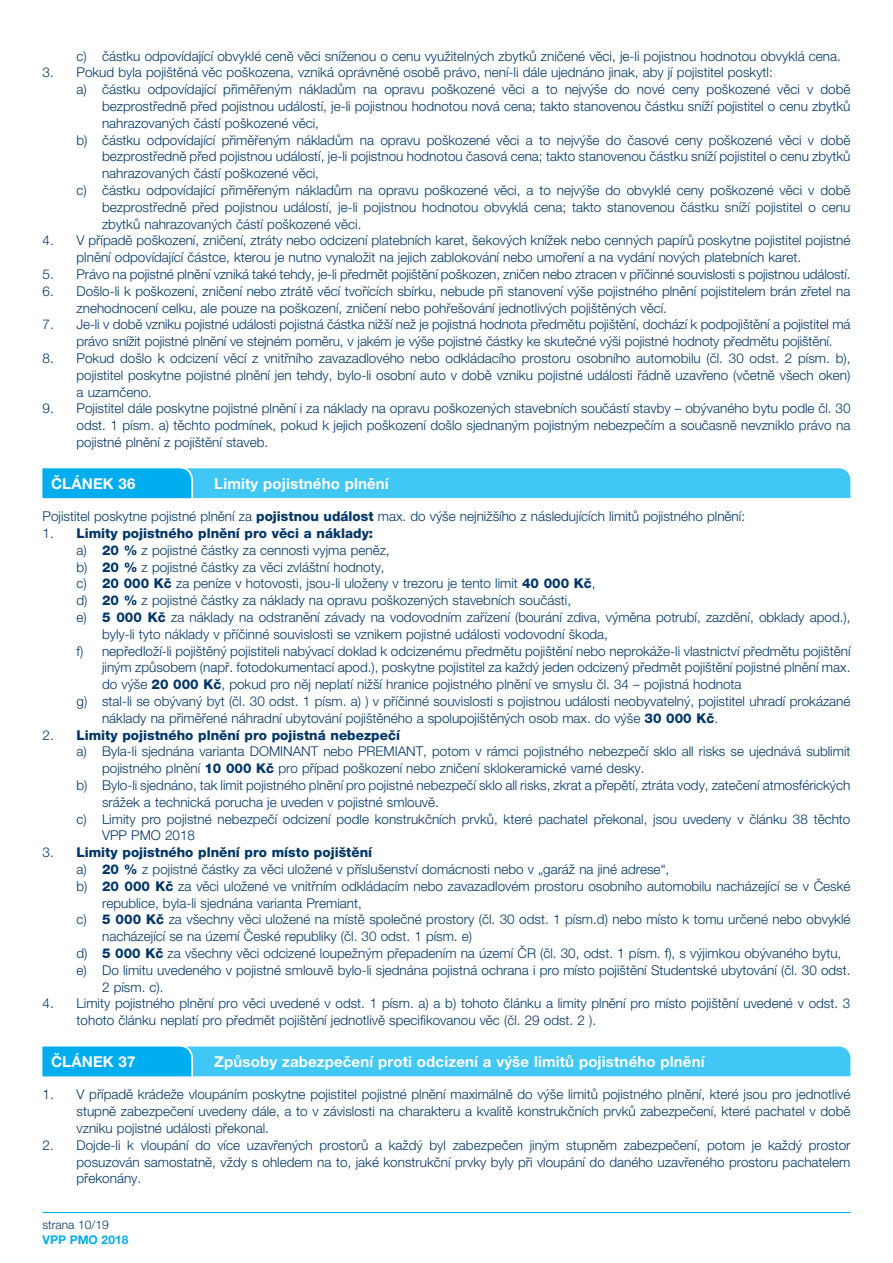
<style>
.page{position:relative;width:893px;height:1263px;background:#fff}
.page>*{position:absolute;margin:0;border:0;box-sizing:border-box;transform-origin:0 0}
.t1{font:700 15px "Helvetica Neue LT Pro";letter-spacing:.01em;color:#fff}
.t2{font:300 13.5px/16.8px "Helvetica Neue LT Pro";color:#003667}
.t3{font:800 13.5px "Helvetica Neue LT Pro";color:#003667}
.t4{font:300 12px "Helvetica Neue LT Pro";color:#003667}
.t5{font:700 12px "Helvetica Neue LT Pro";color:#00aeef}
.s1{font-weight:800}
.s2{font-weight:300}
</style>
<div class="page">
<hr style="left:43px;top:1212px;width:807px;height:1px;background:#00aeef">
<svg style="left:43px;top:468px;width:807px;height:30px;background:#36c3f3"></svg>
<svg style="left:43px;top:1046px;width:807px;height:30px;background:#38c3f3"></svg>
<p class="t2" style="left:77px;top:47px;width:763px">c) částku odpovídající obvyklé ceně věci sníženou o cenu využitelných zbytků zničené věci, je-li pojistnou hodnotou obvyklá cena.</p>
<p class="t2" style="left:43px;top:64px;width:732px">3. Pokud byla pojištěná věc poškozena, vzniká oprávněné osobě právo, není-li dále ujednáno jinak, aby jí pojistitel poskytl:</p>
<p class="t2" style="left:77px;top:81px;width:775px">a) částku odpovídající přiměřeným nákladům na opravu poškozené věci a to nejvýše do nové ceny poškozené věci v době</p>
<p class="t2" style="left:102px;top:98px;width:750px">bezprostředně před pojistnou událostí, je-li pojistnou hodnotou nová cena; takto stanovenou částku sníží pojistitel o cenu zbytků</p>
<p class="t2" style="left:102px;top:114px;width:218px">nahrazovaných částí poškozené věci,</p>
<p class="t2" style="left:77px;top:131px;width:775px">b) částku odpovídající přiměřeným nákladům na opravu poškozené věci a to nejvýše do časové ceny poškozené věci v době</p>
<p class="t2" style="left:102px;top:148px;width:750px">bezprostředně před pojistnou událostí, je-li pojistnou hodnotou časová cena; takto stanovenou částku sníží pojistitel o cenu zbytků</p>
<p class="t2" style="left:102px;top:165px;width:218px">nahrazovaných částí poškozené věci,</p>
<p class="t2" style="left:77px;top:182px;width:775px">c) částku odpovídající přiměřeným nákladům na opravu poškozené věci, a to nejvýše do obvyklé ceny poškozené věci v době</p>
<p class="t2" style="left:102px;top:198px;width:750px">bezprostředně před pojistnou událostí, je-li pojistnou hodnotou obvyklá cena; takto stanovenou částku sníží pojistitel o cenu</p>
<p class="t2" style="left:102px;top:215px;width:258px">zbytků nahrazovaných částí poškozené věci.</p>
<p class="t2" style="left:77px;top:232px;width:775px;text-indent:-34px">4. V případě poškození, zničení, ztráty nebo odcizení platebních karet, šekových knížek nebo cenných papírů poskytne pojistitel pojistné plnění odpovídající částce, kterou je nutno vynaložit na jejich zablokování nebo umoření a na vydání nových platebních karet.</p>
<p class="t2" style="left:43px;top:266px;width:807px">5. Právo na pojistné plnění vzniká také tehdy, je-li předmět pojištění poškozen, zničen nebo ztracen v příčinné souvislosti s pojistnou událostí.</p>
<p class="t2" style="left:77px;top:282px;width:775px;text-indent:-34px">6. Došlo-li k poškození, zničení nebo ztrátě věcí tvořících sbírku, nebude při stanovení výše pojistného plnění pojistitelem brán zřetel na znehodnocení celku, ale pouze na poškození, zničení nebo pohřešování jednotlivých pojištěných věcí.</p>
<p class="t2" style="left:77px;top:316px;width:775px;text-indent:-34px">7. Je-li v době vzniku pojistné události pojistná částka nižší než je pojistná hodnota předmětu pojištění, dochází k podpojištění a pojistitel má právo snížit pojistné plnění ve stejném poměru, v jakém je výše pojistné částky ke skutečné výši pojistné hodnoty předmětu pojištění.</p>
<p class="t2" style="left:77px;top:349px;width:775px;text-align:justify;text-indent:-34px">8. Pokud došlo k odcizení věcí z vnitřního zavazadlového nebo odkládacího prostoru osobního automobilu (čl. 30 odst. 2 písm. b), pojistitel poskytne pojistné plnění jen tehdy, bylo-li osobní auto v době vzniku pojistné události řádně uzavřeno (včetně všech oken) a uzamčeno.</p>
<p class="t2" style="left:77px;top:400px;width:775px;text-align:justify;text-indent:-34px">9. Pojistitel dále poskytne pojistné plnění i za náklady na opravu poškozených stavebních součástí stavby – obývaného bytu podle čl. 30 odst. 1 písm. a) těchto podmínek, pokud k jejich poškození došlo sjednaným pojistným nebezpečím a současně nevzniklo právo na pojistné plnění z pojištění staveb.</p>
<p class="t1" style="left:51px;top:474px;width:86px">ČLÁNEK 36</p>
<p class="t1" style="left:214px;top:474px;width:176px">Limity pojistného plnění</p>
<p class="t2" style="left:43px;top:508px;width:704px">Pojistitel poskytne pojistné plnění za <span class="s1">pojistnou událost</span> max. do výše nejnižšího z následujících limitů pojistného plnění:</p>
<p class="t3" style="left:43px;top:525px;width:332px"><span class="s2">1.</span> Limity pojistného plnění pro věci a náklady:</p>
<p class="t2" style="left:77px;top:541px;width:315px">a) <span class="s1">20 %</span> z pojistné částky za cennosti vyjma peněz,</p>
<p class="t2" style="left:77px;top:558px;width:310px">b) <span class="s1">20 %</span> z pojistné částky za věci zvláštní hodnoty,</p>
<p class="t2" style="left:77px;top:575px;width:521px">c) <span class="s1">20 000 Kč</span> za peníze v hotovosti, jsou-li uloženy v trezoru je tento limit <span class="s1">40 000 Kč</span>,</p>
<p class="t2" style="left:77px;top:592px;width:496px">d) <span class="s1">20 %</span> z pojistné částky za náklady na opravu poškozených stavebních součásti,</p>
<p class="t2" style="left:77px;top:608px;width:775px">e) <span class="s1">5 000 Kč</span> za náklady na odstranění závady na vodovodním zařízení (bourání zdiva, výměna potrubí, zazdění, obklady apod.),</p>
<p class="t2" style="left:102px;top:625px;width:507px">byly-li tyto náklady v příčinné souvislosti se vznikem pojistné události vodovodní škoda,</p>
<p class="t2" style="left:77px;top:642px;width:775px">f) nepředloží-li pojištěný pojistiteli nabývací doklad k odcizenému předmětu pojištění nebo neprokáže-li vlastnictví předmětu pojištění</p>
<p class="t2" style="left:102px;top:659px;width:747px">jiným způsobem (např. fotodokumentací apod.), poskytne pojistitel za každý jeden odcizený předmět pojištění pojistné plnění max.</p>
<p class="t2" style="left:102px;top:676px;width:641px">do výše <span class="s1">20 000 Kč</span>, pokud pro něj neplatí nižší hranice pojistného plnění ve smyslu čl. 34 – pojistná hodnota</p>
<p class="t2" style="left:77px;top:692px;width:775px">g) stal-li se obývaný byt (čl. 30 odst. 1 písm. a) ) v příčinné souvislosti s pojistnou události neobyvatelný, pojistitel uhradí prokázané</p>
<p class="t2" style="left:102px;top:709px;width:615px">náklady na přiměřené náhradní ubytování pojištěného a spolupojištěných osob max. do výše <span class="s1">30 000 Kč</span>.</p>
<p class="t3" style="left:43px;top:727px;width:359px"><span class="s2">2.</span> Limity pojistného plnění pro pojistná nebezpečí</p>
<p class="t2" style="left:77px;top:743px;width:775px">a) Byla-li sjednána varianta DOMINANT nebo PREMIANT, potom v rámci pojistného nebezpečí sklo all risks se ujednává sublimit</p>
<p class="t2" style="left:102px;top:760px;width:541px">pojistného plnění <span class="s1">10 000 Kč</span> pro případ poškození nebo zničení sklokeramické varné desky.</p>
<p class="t2" style="left:77px;top:776px;width:775px">b) Bylo-li sjednáno, tak limit pojistného plnění pro pojistné nebezpečí sklo all risks, zkrat a přepětí, ztráta vody, zatečení atmosférických</p>
<p class="t2" style="left:102px;top:793px;width:336px">srážek a technická porucha je uveden v pojistné smlouvě.</p>
<p class="t2" style="left:77px;top:810px;width:775px">c) Limity pro pojistné nebezpečí odcizení podle konstrukčních prvků, které pachatel překonal, jsou uvedeny v článku 38 těchto</p>
<p class="t2" style="left:102px;top:827px;width:95px">VPP PMO 2018</p>
<p class="t3" style="left:43px;top:844px;width:331px"><span class="s2">3.</span> Limity pojistného plnění pro místo pojištění</p>
<p class="t2" style="left:77px;top:860px;width:594px">a) <span class="s1">20 %</span> z pojistné částky za věci uložené v příslušenství domácnosti nebo v „garáž na jiné adrese“,</p>
<p class="t2" style="left:77px;top:877px;width:775px">b) <span class="s1">20 000 Kč</span> za věci uložené ve vnitřním odkládacím nebo zavazadlovém prostoru osobního automobilu nacházející se v České</p>
<p class="t2" style="left:102px;top:894px;width:261px">republice, byla-li sjednána varianta Premiant,</p>
<p class="t2" style="left:77px;top:911px;width:775px">c) <span class="s1">5 000 Kč</span> za všechny věci uložené na místě společné prostory (čl. 30 odst. 1 písm. d) nebo místo k tomu určené nebo obvyklé</p>
<p class="t2" style="left:102px;top:928px;width:372px">nacházející se na území České republiky (čl. 30 odst. 1 písm. e)</p>
<p class="t2" style="left:77px;top:944px;width:766px">d) <span class="s1">5 000 Kč</span> za všechny věci odcizené loupežným přepadením na území ČR (čl. 30, odst. 1 písm. f), s výjimkou obývaného bytu,</p>
<p class="t2" style="left:77px;top:961px;width:773px">e) Do limitu uvedeného v pojistné smlouvě bylo-li sjednána pojistná ochrana i pro místo pojištění Studentské ubytování (čl. 30 odst.</p>
<p class="t2" style="left:102px;top:978px;width:60px">2 písm. c).</p>
<p class="t2" style="left:77px;top:995px;width:775px;text-indent:-34px">4. Limity pojistného plnění pro věci uvedené v odst. 1 písm. a) a b) tohoto článku a limity plnění pro místo pojištění uvedené v odst. 3 tohoto článku neplatí pro předmět pojištění jednotlivě specifikovanou věc (čl. 29 odst. 2 ).</p>
<p class="t1" style="left:51px;top:1052px;width:86px">ČLÁNEK 37</p>
<p class="t1" style="left:214px;top:1052px;width:492px">Způsoby zabezpečení proti odcizení a výše limitů pojistného plnění</p>
<p class="t2" style="left:77px;top:1086px;width:775px;text-align:justify;text-indent:-34px">1. V případě krádeže vloupáním poskytne pojistitel pojistné plnění maximálně do výše limitů pojistného plnění, které jsou pro jednotlivé stupně zabezpečení uvedeny dále, a to v závislosti na charakteru a kvalitě konstrukčních prvků zabezpečení, které pachatel v době vzniku pojistné události překonal.</p>
<p class="t2" style="left:77px;top:1136px;width:775px;text-align:justify;text-indent:-34px">2. Dojde-li k vloupání do více uzavřených prostorů a každý byl zabezpečen jiným stupněm zabezpečení, potom je každý prostor posuzován samostatně, vždy s ohledem na to, jaké konstrukční prvky byly při vloupání do daného uzavřeného prostoru pachatelem překonány.</p>
<p class="t4" style="left:43px;top:1218px;width:68px">strana 10/19</p>
<p class="t5" style="left:43px;top:1232px;width:87px">VPP PMO 2018</p>
</div>
